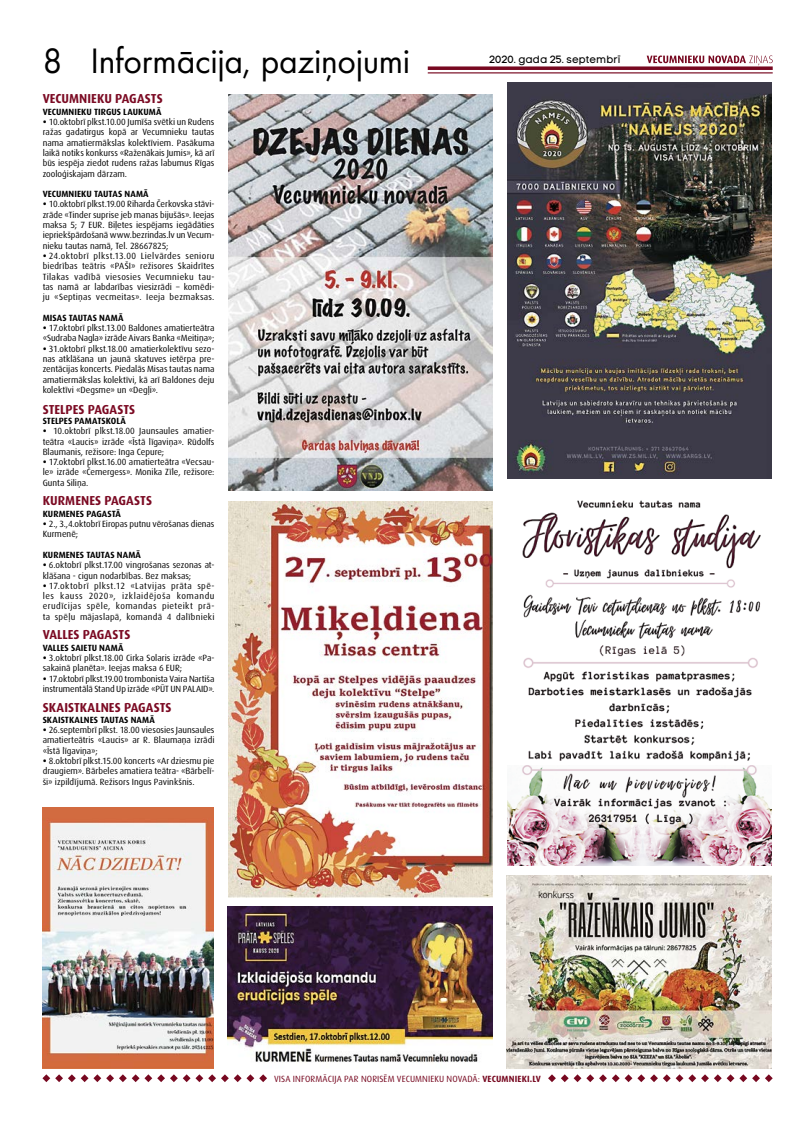
<style>
.page{position:relative;width:794px;height:1129px;background:#fff}
.page>*{position:absolute;margin:0;border:0;box-sizing:border-box;transform-origin:0 0}
.t1{font:36.7px "Futura PT";letter-spacing:-.01em;color:#000}
.t2{font:700 13px "Dax Pro";color:#7b0a23;scale:.96 1}
.t3{font:10.5px "Code Pro LC";letter-spacing:.005em;color:#000}
.t4{font:9px/10.3px "Dax Pro";color:#000;text-align:justify}
.t5{font:700 9px "Dax Pro";letter-spacing:.01em;color:#000}
.t6{font:9px "Dax Pro";letter-spacing:.01em;color:#770820}
.s1{font-family:"Decima Nova Pro"}
.s2{font-weight:700}
</style>
<div class="page">
<svg style="left:428px;top:66px;width:344px;height:4px"></svg>
<hr style="left:428px;top:72px;width:344px;height:1px;background:#770820">
<svg style="left:646px;top:55px;width:126px;height:10px"></svg>
<svg style="left:42px;top:1074px;width:225px;height:7px"></svg>
<svg style="left:548px;top:1074px;width:224px;height:7px"></svg>
<img style="left:229px;top:95px;width:263px;height:395px">
<img style="left:508px;top:82px;width:263px;height:396px">
<img style="left:229px;top:501px;width:263px;height:396px">
<img style="left:508px;top:500px;width:263px;height:365px">
<img style="left:228px;top:906px;width:264px;height:156px">
<img style="left:507px;top:875px;width:264px;height:193px">
<img style="left:42px;top:807px;width:171px;height:261px">
<h1 class="t1" style="left:43px;top:39px;width:369px">8 Informācija, paziņojumi</h1>
<h2 class="t2" style="left:43px;top:90px;width:127px">VECUMNIEKU PAGASTS</h2>
<p class="t5" style="left:43px;top:106px;width:120px">VECUMNIEKU TIRGUS LAUKUMĀ</p>
<p class="t4" style="left:43px;top:116px;width:173px"><span class="s1">•</span> 10.oktobrī plkst.10.00 Jumīša svētki un Rudens ražas gadatirgus kopā ar Vecumnieku tautas nama amatiermākslas kolektīviem. Pasākuma laikā notiks konkurss «Raženākais Jumis», kā arī būs iespēja ziedot rudens ražas labumus Rīgas zooloģiskajam dārzam.</p>
<p class="t5" style="left:43px;top:188px;width:107px">VECUMNIEKU TAUTAS NAMĀ</p>
<p class="t4" style="left:43px;top:199px;width:173px"><span class="s1">•</span> 10.oktobrī plkst.19.00 Riharda Čerkovska stāvi&shy;zrāde «Tinder suprise jeb manas bijušās». Ieejas maksa 5; 7 EUR. Biļetes iespējams iegādāties iepriekšpārdošanā www.bezrindas.lv un Vecum&shy;nieku tautas namā, Tel. 28667825;</p>
<p class="t4" style="left:43px;top:250px;width:173px"><span class="s1">•</span> 24.oktobrī plkst.13.00 Lielvārdes senioru biedrības teātris «PAŠI» režisores Skaidrītes Tilakas vadībā viesosies Vecumnieku tau&shy;tas namā ar labdarības viesizrādi – komēdi&shy;ju «Septiņas vecmeitas». Ieeja bezmaksas.</p>
<p class="t5" style="left:43px;top:312px;width:82px">MISAS TAUTAS NAMĀ</p>
<p class="t4" style="left:43px;top:322px;width:173px"><span class="s1">•</span> 17.oktobrī plkst.13.00 Baldones amatierteātra «Sudraba Nagla» izrāde Aivars Banka «Meitiņa»;</p>
<p class="t4" style="left:43px;top:343px;width:173px"><span class="s1">•</span> 31.oktobrī plkst.18.00 amatierkolektīvu sezo&shy;nas atklāšana un jaunā skatuves ietērpa pre&shy;zentācijas koncerts. Piedalās Misas tautas nama amatiermākslas kolektīvi, kā arī Baldones deju kolektīvi «Degsme» un «Degļi».</p>
<h2 class="t2" style="left:43px;top:400px;width:98px">STELPES PAGASTS</h2>
<p class="t5" style="left:43px;top:415px;width:85px">STELPES PAMATSKOLĀ</p>
<p class="t4" style="left:43px;top:425px;width:173px"><span class="s1">•</span> 10.oktobrī plkst.18.00 Jaunsaules amatier&shy;teātra «Laucis» izrāde «Īstā līgaviņa». Rūdolfs Blaumanis, režisore: Inga Cepure;</p>
<p class="t4" style="left:43px;top:456px;width:173px"><span class="s1">•</span> 17.oktobrī plkst.16.00 amatierteātra «Vecsau&shy;le» izrāde «Čemergess». Monika Zīle, režisore:<br>Gunta Siliņa.</p>
<h2 class="t2" style="left:43px;top:492px;width:115px">KURMENES PAGASTS</h2>
<p class="t5" style="left:43px;top:507px;width:80px">KURMENES PAGASTĀ</p>
<p class="t4" style="left:43px;top:518px;width:173px"><span class="s1">•</span> 2., 3.,4.oktobrī Eiropas putnu vērošanas dienas<br>Kurmenē;</p>
<p class="t5" style="left:43px;top:548px;width:100px">KURMENES TAUTAS NAMĀ</p>
<p class="t4" style="left:43px;top:559px;width:173px"><span class="s1">•</span> 6.oktobrī plkst.17.00 vingrošanas sezonas at&shy;klāšana - cigun nodarbības. Bez maksas;</p>
<p class="t4" style="left:43px;top:580px;width:173px"><span class="s1">•</span> 17.oktobrī plkst.12 «Latvijas prāta spē&shy;les kauss 2020», izklaidējoša komandu erudīcijas spēle, komandas pieteikt prā&shy;ta spēļu mājaslapā, komandā 4 dalībnieki</p>
<h2 class="t2" style="left:43px;top:626px;width:93px">VALLES PAGASTS</h2>
<p class="t5" style="left:43px;top:641px;width:82px">VALLES SAIETU NAMĀ</p>
<p class="t4" style="left:43px;top:652px;width:173px"><span class="s1">•</span> 3.oktobrī plkst.18.00 Cirka Solaris izrāde «Pa&shy;sakainā planēta». Ieejas maksa 6 EUR;</p>
<p class="t4" style="left:43px;top:673px;width:173px"><span class="s1">•</span> 17.oktobrī plkst.19.00 trombonista Vaira Nartiša instrumentālā Stand Up izrāde «PŪT UN PALAID».</p>
<h2 class="t2" style="left:43px;top:698px;width:136px">SKAISTKALNES PAGASTS</h2>
<p class="t5" style="left:43px;top:713px;width:114px">SKAISTKALNES TAUTAS NAMĀ</p>
<p class="t4" style="left:43px;top:724px;width:173px"><span class="s1">•</span> 26.septembrī plkst. 18.00 viesosies Jaunsaules amatierteātris «Laucis» ar R. Blaumaņa izrādi «Īstā līgaviņa»;</p>
<p class="t4" style="left:43px;top:755px;width:173px"><span class="s1">•</span> 8.oktobrī plkst.15.00 koncerts «Ar dziesmu pie draugiem». Bārbeles amatiera teātra- «Bārbelī&shy;ši» izpildījumā. Režisors Ingus Pavinkšnis.</p>
<p class="t3" style="left:489px;top:53px;width:133px">2020. gada 25. septembrī</p>
<p class="t6" style="left:274px;top:1072px;width:268px">VISA INFORMĀCIJA PAR NORISĒM VECUMNIEKU NOVADĀ: <span class="s2">VECUMNIEKI.LV</span></p>
</div>
